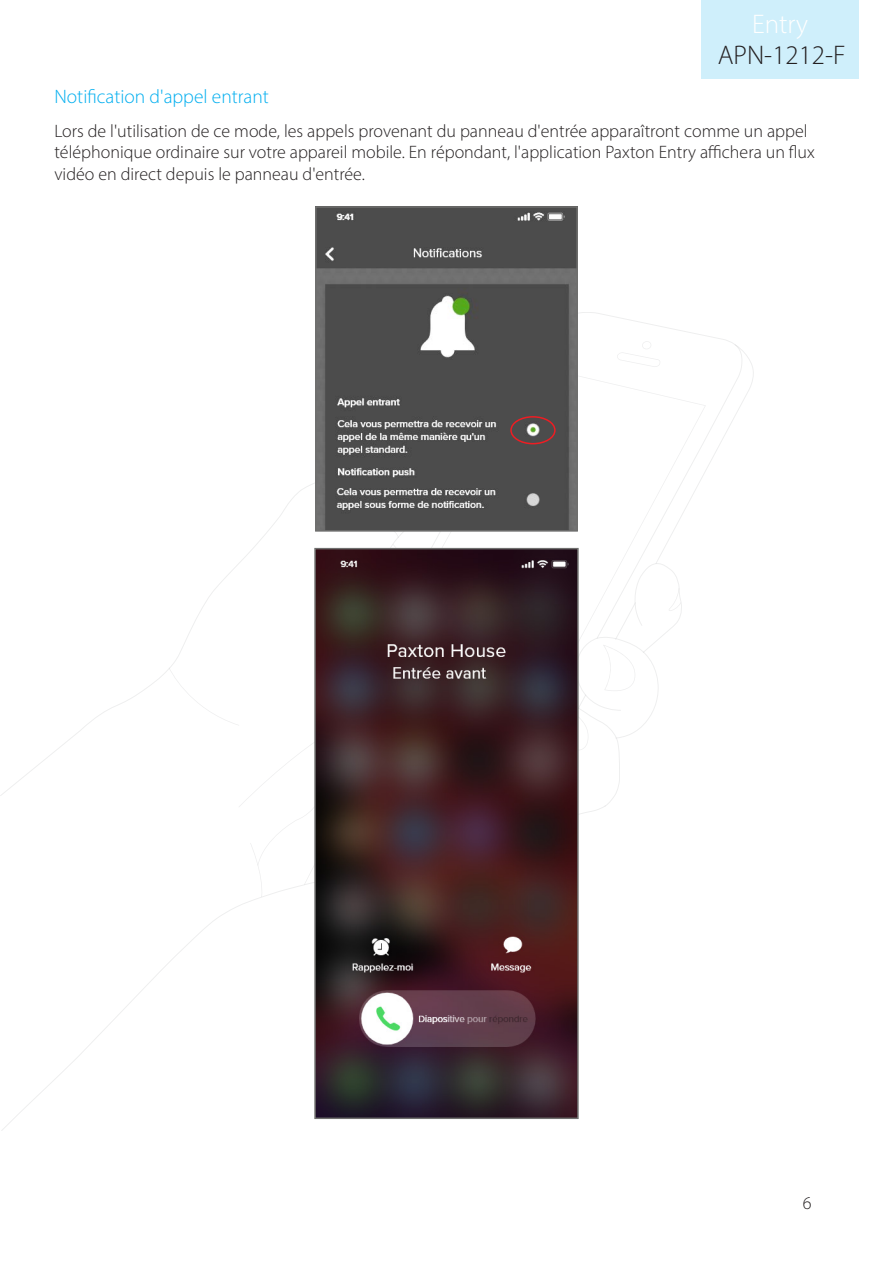
<style>
.page{position:relative;width:893px;height:1263px;background:#fff}
.page>*{position:absolute;margin:0;border:0;box-sizing:border-box;transform-origin:0 0}
.t1{font:300 27px "Myriad Pro";color:#231f20}
.t2{font:300 27px "Myriad Pro";color:#fff}
.Section_title{font:300 19.5px "Myriad Pro";color:#00aeef}
.Text_-_bold_title{font:300 18px/21.6px "Myriad Pro";color:#231f20}
</style>
<div class="page">
<svg style="left:169px;top:341px;width:585px;height:465px"></svg>
<div style="left:702px;top:0;width:157px;height:79px;background:#cfeffb"></div>
<img style="left:318px;top:209px;width:257px;height:320px">
<div style="left:315px;top:206px;width:263px;height:326px;border:2px solid #6f6f6e"></div>
<img style="left:317px;top:551px;width:259px;height:565px">
<div style="left:314px;top:548px;width:265px;height:571px;border:2px solid #6f6f6e"></div>
<div style="left:510px;top:416px;width:46px;height:28px;border:2px solid #ee1d23;border-radius:50%"></div>
<h1 class="t2" style="left:752px;top:8px;width:58px">Entry</h1>
<h1 class="t1" style="left:718px;top:39px;width:129px">APN-1212-F</h1>
<p class="Section_title" style="left:55px;top:85px;width:216px">Notification d'appel entrant</p>
<p class="Text_-_bold_title" style="left:55px;top:120px;width:762px">Lors de l'utilisation de ce mode, les appels provenant du panneau d'entrée apparaîtront comme un appel téléphonique ordinaire sur votre appareil mobile. En répondant, l'application Paxton Entry affichera un flux vidéo en direct depuis le panneau d'entrée.</p>
<p class="Text_-_bold_title" style="left:803px;top:1192px;width:10px">6</p>
</div>
